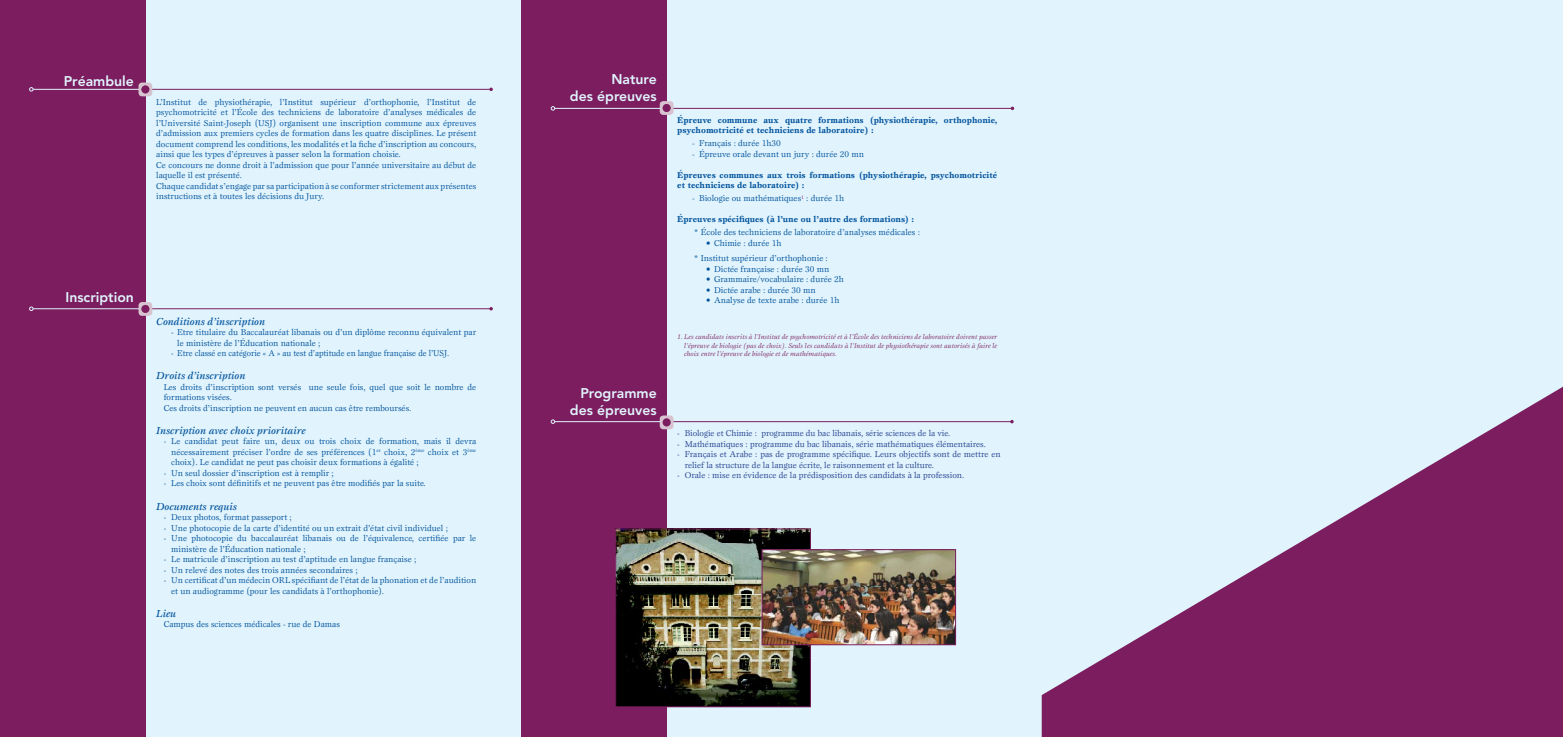
<style>
.page{position:relative;width:1563px;height:737px;background:#fff}
.page>*{position:absolute;margin:0;border:0;box-sizing:border-box;transform-origin:0 0}
.t1{font:800 14px/16.8px "Avenir";color:#e1f4fd;text-align:right}
.t2{font:italic 500 10.5px "Esprit";color:#00529c}
.t3{font:8.75px/10.5px "Esprit";color:#00529c}
.t4{font:8.75px/10.5px "Esprit";color:#25408f}
.t5{font:700 8.75px/10.5px "Esprit";color:#00529c}
.t6{font:8.75px "Esprit";color:#00529c;scale:.96 1}
.t7{font:italic 7px/8.4px "Esprit";color:#7b1d5f;text-align:justify}
</style>
<div class="page">
<div style="left:521px;top:0;width:521px;height:737px;background:#e1f4fd"></div>
<div style="left:521px;top:0;width:146px;height:737px;background:#7b1d5f"></div>
<div style="left:0;top:0;width:521px;height:737px;background:#e1f4fd"></div>
<div style="left:0;top:0;width:146px;height:737px;background:#7b1d5f"></div>
<div style="left:1042px;top:0;width:521px;height:737px;background:#e1f4fd"></div>
<svg style="left:1041px;top:387px;width:522px;height:350px;fill:#7b1d5f"></svg>
<hr style="left:34px;top:89px;width:457px;height:1px;background:#7b1d5f">
<hr style="left:34px;top:308px;width:457px;height:1px;background:#7b1d5f">
<hr style="left:555px;top:108px;width:457px;height:1px;background:#7b1d5f">
<hr style="left:555px;top:421px;width:457px;height:1px;background:#7b1d5f">
<img style="left:617px;top:530px;width:192px;height:175px">
<div style="left:615px;top:528px;width:196px;height:179px;border:1px solid #7b1d5f"></div>
<img style="left:763px;top:551px;width:191px;height:92px">
<div style="left:761px;top:549px;width:195px;height:96px;border:1px solid #7b1d5f"></div>
<div style="left:138px;top:82px;width:14px;height:14px;background:#d7c3cf;border-radius:4px"></div>
<div style="left:141px;top:85px;width:8px;height:8px;background:#7b1d5f;border-radius:50%"></div>
<div style="left:138px;top:302px;width:14px;height:14px;background:#d7c3cf;border-radius:4px"></div>
<div style="left:141px;top:305px;width:8px;height:8px;background:#7b1d5f;border-radius:50%"></div>
<div style="left:660px;top:101px;width:13px;height:14px;background:#d7c3cf;border-radius:4px"></div>
<div style="left:662px;top:104px;width:8px;height:8px;background:#7b1d5f;border-radius:50%"></div>
<svg style="left:660px;top:415px;width:13px;height:14px"></svg>
<div style="left:662px;top:418px;width:8px;height:8px;background:#7b1d5f;border-radius:50%"></div>
<hr style="left:33px;top:89px;width:106px;height:1px;background:#e1f4fd">
<svg style="left:29px;top:87px;width:5px;height:4px"></svg>
<hr style="left:33px;top:308px;width:106px;height:1px;background:#e1f4fd">
<svg style="left:29px;top:306px;width:5px;height:5px"></svg>
<hr style="left:555px;top:108px;width:105px;height:1px;background:#e1f4fd">
<svg style="left:551px;top:106px;width:4px;height:5px"></svg>
<hr style="left:555px;top:421px;width:105px;height:1px;background:#e1f4fd">
<svg style="left:551px;top:419px;width:4px;height:5px"></svg>
<h1 class="t1" style="left:64px;top:72px;width:72px">Préambule</h1>
<p class="t3" style="left:156px;top:96px;width:321px">L’Institut de physiothérapie, l’Institut supérieur d’orthophonie, l’Institut de psychomotricité et l’École des techniciens de laboratoire d’analyses médicales de l’Université Saint-Joseph (USJ) organisent une inscription commune aux épreuves d’admission aux premiers cycles de formation dans les quatre disciplines. Le présent document comprend les conditions, les modalités et la fiche d’inscription au concours, ainsi que les types d’épreuves à passer selon la formation choisie.<br>Ce concours ne donne droit à l’admission que pour l’année universitaire au début de laquelle il est présenté.<br>Chaque candidat s’engage par sa participation à se conformer strictement aux présentes instructions et à toutes les décisions du Jury.</p>
<h1 class="t1" style="left:65px;top:289px;width:70px">Inscription</h1>
<p class="t2" style="left:156px;top:315px;width:110px">Conditions d’inscription</p>
<p class="t3" style="left:177px;top:327px;width:300px;text-indent:-6px">- Etre titulaire du Baccalauréat libanais ou d’un diplôme reconnu équivalent par le ministère de l’Éducation nationale ;</p>
<p class="t6" style="left:171px;top:348px;width:291px">- Etre classé en catégorie « A » au test d’aptitude en langue française de l’USJ.</p>
<p class="t2" style="left:156px;top:369px;width:91px">Droits d’inscription</p>
<p class="t3" style="left:164px;top:381px;width:314px">Les droits d’inscription sont versés une seule fois, quel que soit le nombre de formations visées.<br>Ces droits d’inscription ne peuvent en aucun cas être remboursés.</p>
<p class="t2" style="left:156px;top:424px;width:151px">Inscription avec choix prioritaire</p>
<p class="t3" style="left:171px;top:436px;width:307px;text-align:justify;text-indent:-7px">- Le candidat peut faire un, deux ou trois choix de formation, mais il devra nécessairement préciser l’ordre de ses préférences (1<sup>er</sup> choix, 2<sup>ème</sup> choix et 3<sup>ème </sup>choix). Le candidat ne peut pas choisir deux formations à égalité ;</p>
<p class="t3" style="left:164px;top:467px;width:172px">- Un seul dossier d’inscription est à remplir ;</p>
<p class="t3" style="left:164px;top:478px;width:264px">- Les choix sont définitifs et ne peuvent pas être modifiés par la suite.</p>
<p class="t2" style="left:156px;top:499px;width:82px">Documents requis</p>
<p class="t3" style="left:164px;top:512px;width:130px">- Deux photos, format passeport ;</p>
<p class="t3" style="left:164px;top:522px;width:286px">- Une photocopie de la carte d’identité ou un extrait d’état civil individuel ;</p>
<p class="t3" style="left:171px;top:533px;width:307px;text-indent:-7px">- Une photocopie du baccalauréat libanais ou de l’équivalence, certifiée par le ministère de l’Éducation nationale ;</p>
<p class="t3" style="left:164px;top:554px;width:254px">- Le matricule d’inscription au test d’aptitude en langue française ;</p>
<p class="t3" style="left:164px;top:564px;width:195px">- Un relevé des notes des trois années secondaires ;</p>
<p class="t3" style="left:171px;top:575px;width:307px;text-indent:-7px">- Un certificat d’un médecin ORL spécifiant de l’état de la phonation et de l’audition et un audiogramme (pour les candidats à l’orthophonie).</p>
<p class="t2" style="left:156px;top:606px;width:22px">Lieu</p>
<p class="t3" style="left:164px;top:619px;width:178px">Campus des sciences médicales - rue de Damas</p>
<h1 class="t1" style="left:570px;top:71px;width:88px">Nature<br>des épreuves</h1>
<h1 class="t1" style="left:570px;top:384px;width:88px">Programme des épreuves</h1>
<p class="t5" style="left:677px;top:115px;width:321px">Épreuve commune aux quatre formations (physiothérapie, orthophonie, psychomotricité et techniciens de laboratoire) :</p>
<p class="t3" style="left:692px;top:138px;width:90px">- Français : durée 1h30</p>
<p class="t3" style="left:692px;top:149px;width:173px">- Épreuve orale devant un jury : durée 20 mn</p>
<p class="t5" style="left:677px;top:170px;width:321px">Épreuves communes aux trois formations (physiothérapie, psychomotricité et techniciens de laboratoire) :</p>
<p class="t3" style="left:692px;top:193px;width:153px">- Biologie ou mathématiques<sup>1</sup> : durée 1h</p>
<p class="t5" style="left:677px;top:214px;width:238px">Épreuves spécifiques (à l’une ou l’autre des formations) :</p>
<p class="t3" style="left:694px;top:227px;width:227px">* École des techniciens de laboratoire d’analyses médicales :</p>
<p class="t3" style="left:694px;top:235px;width:135px;line-height:15.5px;text-indent:12px">• Chimie : durée 1h<br>* Institut supérieur d’orthophonie :</p>
<p class="t3" style="left:706px;top:264px;width:125px">• Dictée française : durée 30 mn</p>
<p class="t3" style="left:706px;top:274px;width:139px">• Grammaire/vocabulaire : durée 2h</p>
<p class="t3" style="left:706px;top:285px;width:111px">• Dictée arabe : durée 30 mn</p>
<p class="t3" style="left:706px;top:295px;width:135px">• Analyse de texte arabe : durée 1h</p>
<p class="t7" style="left:684px;top:332px;width:315px;text-indent:-7px">1. Les candidats inscrits à l’Institut de psychomotricité et à l’École des techniciens de laboratoire doivent passer l’épreuve de biologie (pas de choix). Seuls les candidats à l’Institut de physiothérapie sont autorisés à faire le choix entre l’épreuve de biologie et de mathématiques.</p>
<p class="t4" style="left:677px;top:428px;width:274px">- Biologie et Chimie : programme du bac libanais, série sciences de la vie.</p>
<p class="t4" style="left:677px;top:438px;width:310px">- Mathématiques : programme du bac libanais, série mathématiques élémentaires.</p>
<p class="t4" style="left:685px;top:449px;width:317px;text-indent:-7px">- Français et Arabe : pas de programme spécifique. Leurs objectifs sont de mettre en relief la structure de la langue écrite, le raisonnement et la culture.</p>
<p class="t4" style="left:677px;top:470px;width:289px">- Orale : mise en évidence de la prédisposition des candidats à la profession.</p>
</div>
